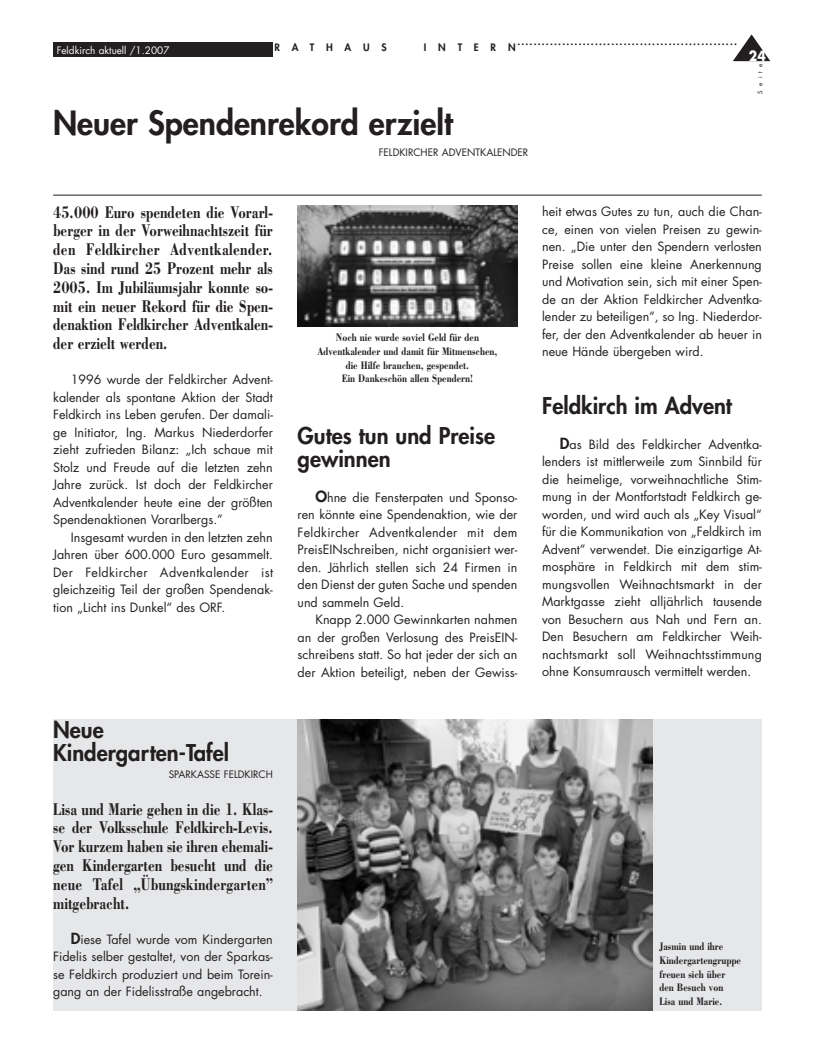
<style>
.page{position:relative;width:815px;height:1053px;background:#fff}
.page>*{position:absolute;margin:0;border:0;box-sizing:border-box;transform-origin:0 0}
.t1{font:800 32.5px "Futura";color:#231f20}
.t2{font:800 22.5px/22.5px "Futura";color:#231f20}
.t3{font:700 17.5px/18.8px "Bodoni";color:#231f20;text-align:justify;scale:.77 1}
.t4{font:700 13.75px "Futura";color:#fff;scale:.9 1}
.t5{font:12.5px/17.5px "Futura";color:#231f20;text-align:justify}
.t6{font:700 11.25px/13.8px "Bodoni";color:#231f20;text-align:center;scale:.8 1}
.t7{font:800 10px "Futura";letter-spacing:1.18em;color:#231f20}
.t8{font:10px "Futura";color:#231f20}
.t9{font:10px "Futura";color:#fff}
.t10{font:6.25px "Futura";letter-spacing:.675em;color:#231f20}
.s1{font-weight:800;font-size:15px}
</style>
<div class="page">
<div style="left:53px;top:43px;width:220px;height:14px;background:#231f20"></div>
<hr style="left:53px;top:195px;width:709px;height:1px;background:#231f20">
<svg style="left:733px;top:34px;width:37px;height:27px"></svg>
<img style="left:298px;top:206px;width:219px;height:120px">
<div style="left:53px;top:719px;width:709px;height:291px;background:#e6e7e9"></div>
<img style="left:298px;top:719px;width:354px;height:291px">
<p class="t9" style="left:57px;top:45px;width:114px">Feldkirch aktuell /1.2007</p>
<p class="t7" style="left:275px;top:43px;width:114px">RATHAUS</p>
<p class="t7" style="left:424px;top:43px;width:93px">INTERN</p>
<p class="t7" style="left:517px;top:36px;width:221px">......................................................</p>
<h1 class="t1" style="left:53px;top:107px;width:401px">Neuer Spendenrekord erzielt</h1>
<p class="t8" style="left:379px;top:148px;width:151px">FELDKIRCHER ADVENTKALENDER</p>
<p class="t4" style="left:749px;top:50px;width:20px">24</p>
<p class="t10" style="left:757px;top:94px;width:32px;rotate:-90deg">Seite</p>
<p class="t3" style="left:53px;top:202px;width:287px">45.000 Euro spendeten die Vorarl&shy;berger in der Vorweihnachtszeit für den Feldkircher Adventkalender.<br>Das sind rund 25 Prozent mehr als 2005. Im Jubiläumsjahr konnte so&shy;mit ein neuer Rekord für die Spen&shy;denaktion Feldkircher Adventkalen&shy;der erzielt werden.</p>
<p class="t5" style="left:53px;top:372px;width:221px;text-indent:18px">1996 wurde der Feldkircher Advent&shy;kalender als spontane Aktion der Stadt Feldkirch ins Leben gerufen. Der damali&shy;ge Initiator, Ing. Markus Niederdorfer zieht zufrieden Bilanz: „Ich schaue mit Stolz und Freude auf die letzten zehn Jahre zurück. Ist doch der Feldkircher Adventkalender heute eine der größten Spendenaktionen Vorarlbergs.”</p>
<p class="t5" style="left:53px;top:529px;width:221px;text-indent:18px">Insgesamt wurden in den letzten zehn Jahren über 600.000 Euro gesammelt.<br>Der Feldkircher Adventkalender ist gleichzeitig Teil der großen Spendenak&shy;tion „Licht ins Dunkel“ des ORF.</p>
<p class="t6" style="left:317px;top:330px;width:227px">Noch nie wurde soviel Geld für den Adventkalender und damit für Mitmenschen, die Hilfe brauchen, gespendet.<br>Ein Dankeschön allen Spendern!</p>
<h2 class="t2" style="left:298px;top:426px;width:199px">Gutes tun und Preise gewinnen</h2>
<p class="t5" style="left:298px;top:489px;width:221px;text-indent:18px"><span class="s1">O</span>hne die Fensterpaten und Sponso&shy;ren könnte eine Spendenaktion, wie der Feldkircher Adventkalender mit dem PreisEINschreiben, nicht organisiert wer&shy;den. Jährlich stellen sich 24 Firmen in den Dienst der guten Sache und spenden und sammeln Geld.</p>
<p class="t5" style="left:298px;top:612px;width:221px;text-indent:18px">Knapp 2.000 Gewinnkarten nahmen an der großen Verlosung des PreisEIN&shy;schreibens statt. So hat jeder der sich an der Aktion beteiligt, neben der Gewiss-</p>
<p class="t5" style="left:542px;top:204px;width:221px">heit etwas Gutes zu tun, auch die Chan&shy;ce, einen von vielen Preisen zu gewin&shy;nen. „Die unter den Spendern verlosten Preise sollen eine kleine Anerkennung und Motivation sein, sich mit einer Spen&shy;de an der Aktion Feldkircher Adventka&shy;lender zu beteiligen“, so Ing. Niederdor&shy;fer, der den Adventkalender ab heuer in neue Hände übergeben wird.</p>
<h2 class="t2" style="left:542px;top:396px;width:191px">Feldkirch im Advent</h2>
<p class="t5" style="left:542px;top:436px;width:221px;text-indent:18px"><span class="s1">D</span>as Bild des Feldkircher Adventka&shy;lenders ist mittlerweile zum Sinnbild für die heimelige, vorweihnachtliche Stim&shy;mung in der Montfortstadt Feldkirch ge&shy;worden, und wird auch als „Key Visual“ für die Kommunikation von „Feldkirch im Advent” verwendet. Die einzigartige At&shy;mosphäre in Feldkirch mit dem stim&shy;mungsvollen Weihnachtsmarkt in der Marktgasse zieht alljährlich tausende von Besuchern aus Nah und Fern an.<br>Den Besuchern am Feldkircher Weih&shy;nachtsmarkt soll Weihnachtsstimmung ohne Konsumrausch vermittelt werden.</p>
<h2 class="t2" style="left:53px;top:720px;width:178px">Neue<br>Kindergarten-Tafel</h2>
<p class="t8" style="left:169px;top:770px;width:106px">SPARKASSE FELDKIRCH</p>
<h3 class="t3" style="left:53px;top:799px;width:287px">Lisa und Marie gehen in die 1. Klas&shy;se der Volksschule Feldkirch-Levis.<br>Vor kurzem haben sie ihren ehemali&shy;gen Kindergarten besucht und die neue Tafel „Übungskindergarten” mitgebracht.</h3>
<p class="t5" style="left:53px;top:931px;width:221px;text-indent:18px"><span class="s1">D</span>iese Tafel wurde vom Kindergarten Fidelis selber gestaltet, von der Sparkas&shy;se Feldkirch produziert und beim Torein&shy;gang an der Fidelisstraße angebracht.</p>
<p class="t6" style="left:659px;top:939px;width:103px;text-align:left">Jasmin und ihre<br>Kindergartengruppe freuen sich über den Besuch von<br>Lisa und Marie.</p>
</div>
